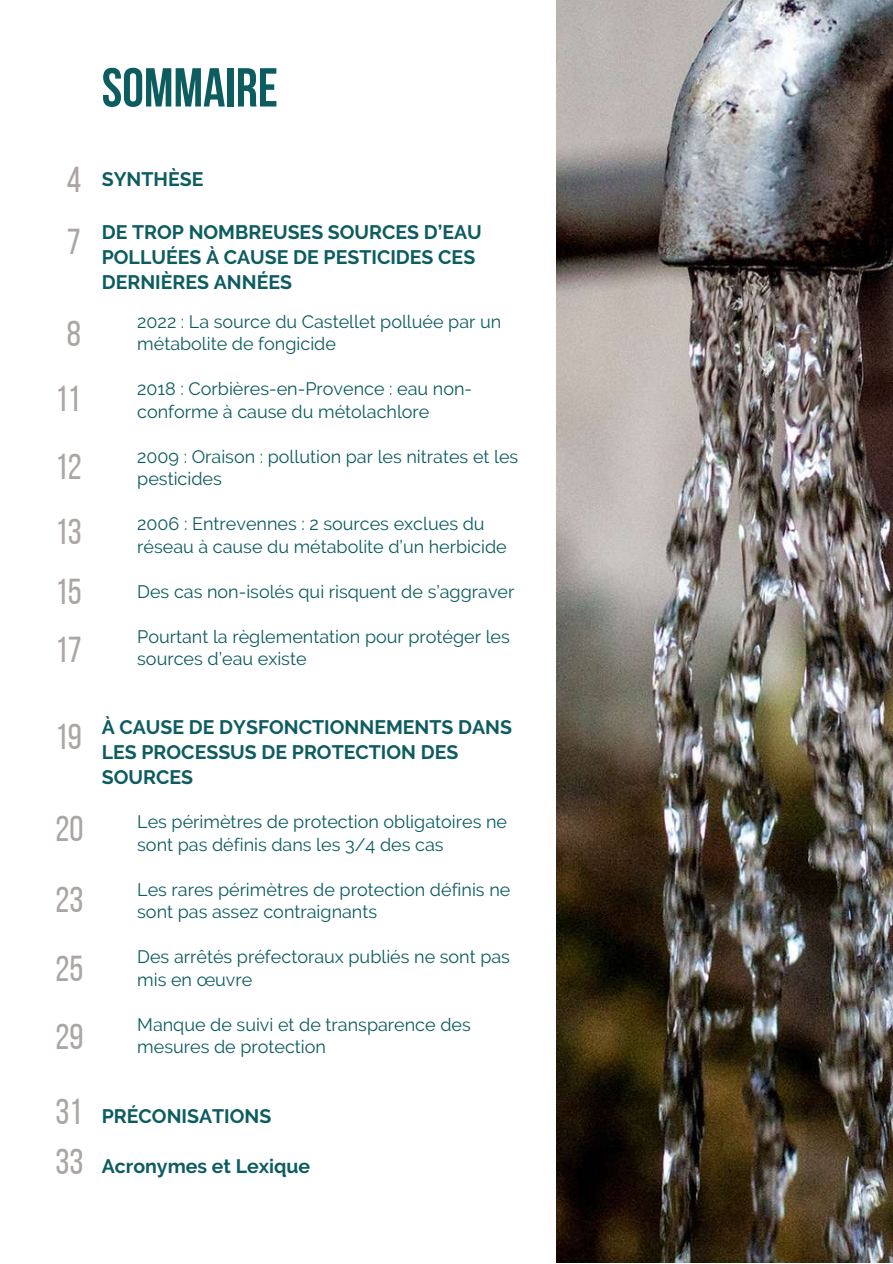
<style>
.page{position:relative;width:893px;height:1264px;background:#fff}
.page>*{position:absolute;margin:0;border:0;box-sizing:border-box;transform-origin:0 0}
.t1{font:700 54.75px "Bebas Neue";color:#0d5c60}
.t2{font:36px/69.3px "Bebas Neue";color:#aba6a4}
.t3{font:700 19.5px/24.8px "Raleway";color:#0d5c60}
.t4{font:18px/22.5px "Raleway";color:#0d5c60}
</style>
<div class="page">
<img style="left:557px;top:0;width:335px;height:1262px">
<h1 class="t1" style="left:102px;top:65px;width:178px">SOMMAIRE</h1>
<h2 class="t2" style="left:67px;top:152px;width:16px;line-height:62.4px">4<br>7</h2>
<h2 class="t2" style="left:56px;top:305px;width:27px;line-height:64.5px;text-align:center">8<br>11</h2>
<h2 class="t2" style="left:56px;top:438px;width:28px;line-height:64.5px">12<br>13</h2>
<h2 class="t2" style="left:56px;top:566px;width:28px;line-height:57.9px">15<br>17</h2>
<p class="t3" style="left:102px;top:167px;width:103px">SYNTHÈSE</p>
<p class="t3" style="left:102px;top:220px;width:381px">DE TROP NOMBREUSES SOURCES D’EAU<br>POLLUÉES À CAUSE DE PESTICIDES CES<br>DERNIÈRES ANNÉES</p>
<p class="t4" style="left:137px;top:310px;width:365px">2022 : La source du Castellet polluée par un métabolite de fongicide</p>
<p class="t4" style="left:137px;top:378px;width:336px">2018 : Corbières-en-Provence : eau non&shy;conforme à cause du métolachlore</p>
<p class="t4" style="left:137px;top:445px;width:382px">2009 : Oraison : pollution par les nitrates et les pesticides</p>
<p class="t4" style="left:137px;top:512px;width:371px">2006 : Entrevennes : 2 sources exclues du réseau à cause du métabolite d’un herbicide</p>
<p class="t4" style="left:137px;top:580px;width:379px">Des cas non-isolés qui risquent de s’aggraver</p>
<p class="t4" style="left:137px;top:625px;width:374px">Pourtant la règlementation pour protéger les sources d’eau existe</p>
<h2 class="t2" style="left:56px;top:705px;width:28px">19</h2>
<h2 class="t2" style="left:56px;top:797px;width:29px;text-align:justify">20<br>23<br>25<br>29</h2>
<h2 class="t2" style="left:56px;top:1090px;width:29px;line-height:49.9px">31<br>33</h2>
<p class="t3" style="left:102px;top:714px;width:412px">À CAUSE DE DYSFONCTIONNEMENTS DANS<br>LES PROCESSUS DE PROTECTION DES<br>SOURCES</p>
<p class="t4" style="left:137px;top:810px;width:371px">Les périmètres de protection obligatoires ne sont pas définis dans les 3/4 des cas</p>
<p class="t4" style="left:137px;top:878px;width:374px">Les rares périmètres de protection définis ne sont pas assez contraignants</p>
<p class="t4" style="left:137px;top:945px;width:374px">Des arrêtés préfectoraux publiés ne sont pas mis en œuvre</p>
<p class="t4" style="left:137px;top:1013px;width:335px">Manque de suivi et de transparence des mesures de protection</p>
<p class="t3" style="left:102px;top:1103px;width:171px">PRÉCONISATIONS</p>
<p class="t3" style="left:102px;top:1153px;width:210px">Acronymes et Lexique</p>
</div>
